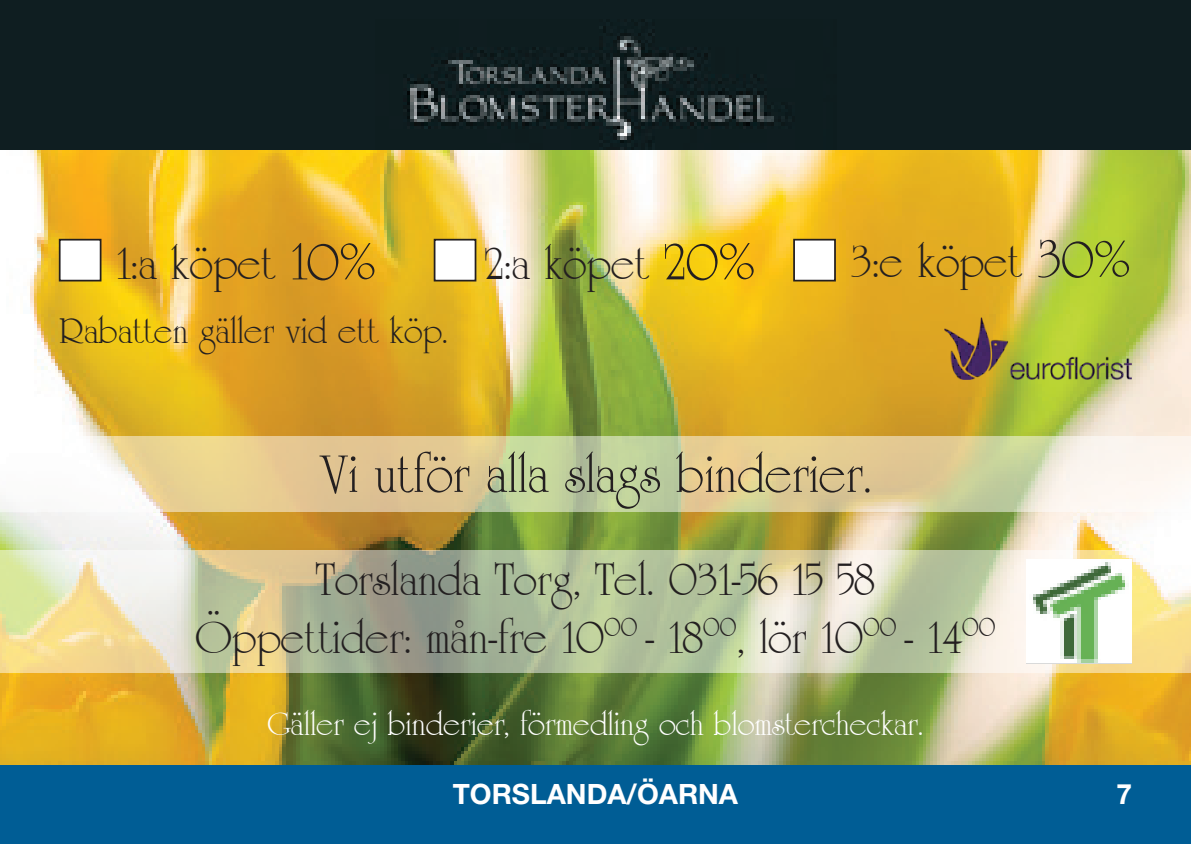
<style>
.page{position:relative;width:1191px;height:844px;background:#fff}
.page>*{position:absolute;margin:0;border:0;box-sizing:border-box;transform-origin:0 0}
.t1{font:56px "Academia S Si";color:#231f20}
.t2{font:49px/58.1px "Academia S Si";color:#231f20;text-align:center}
.t3{font:38.5px "Academia S Si";color:#231f20}
.t4{font:35px "Academia S Si";color:#fff}
.t5{font:700 28px "Helvetica Neue LT Std";color:#fff}
.s1{font-size:56px}
</style>
<div class="page">
<div style="left:0;top:764px;width:1191px;height:79px;background:#005d95"></div>
<img style="left:0;top:149px;width:1191px;height:615px">
<svg style="left:0;top:436px;width:1191px;height:75px"></svg>
<svg style="left:0;top:550px;width:1191px;height:122px;background:#cacca8"></svg>
<div style="left:60px;top:239px;width:41px;height:41px;background:#fff"></div>
<div style="left:59px;top:239px;width:42px;height:42px;border:2px solid #231f20"></div>
<div style="left:434px;top:239px;width:41px;height:41px;background:#fff"></div>
<div style="left:434px;top:239px;width:42px;height:42px;border:2px solid #231f20"></div>
<div style="left:794px;top:239px;width:41px;height:41px;background:#fff"></div>
<div style="left:793px;top:239px;width:43px;height:42px;border:2px solid #231f20"></div>
<img style="left:944px;top:317px;width:187px;height:62px">
<div style="left:0;top:0;width:1191px;height:149px;background:#0f1e21"></div>
<img style="left:407px;top:26px;width:367px;height:117px">
<img style="left:1026px;top:559px;width:105px;height:104px">
<p class="t2" style="left:117px;top:235px;width:261px">1:a köpet <span class="s1">10%</span></p>
<p class="t2" style="left:485px;top:235px;width:272px">2:a köpet <span class="s1">20%</span></p>
<p class="t2" style="left:851px;top:233px;width:281px">3:e köpet <span class="s1">30%</span></p>
<p class="t3" style="left:60px;top:308px;width:390px">Rabatten gäller vid ett köp.</p>
<p class="t1" style="left:319px;top:441px;width:554px">Vi utför alla slags binderier.</p>
<p class="t2" style="left:195px;top:550px;width:801px">Torslanda Torg, Tel. 031-56 15 58<br>Öppettider: mån-fre 10<sup>00</sup> - 18<sup>00</sup>, lör 10<sup>00</sup> - 14<sup>00</sup></p>
<p class="t4" style="left:267px;top:703px;width:657px">Gäller ej binderier, förmedling och blomstercheckar.</p>
<p class="t5" style="left:453px;top:776px;width:287px">TORSLANDA/ÖARNA</p>
<p class="t5" style="left:1116px;top:776px;width:17px">7</p>
</div>
